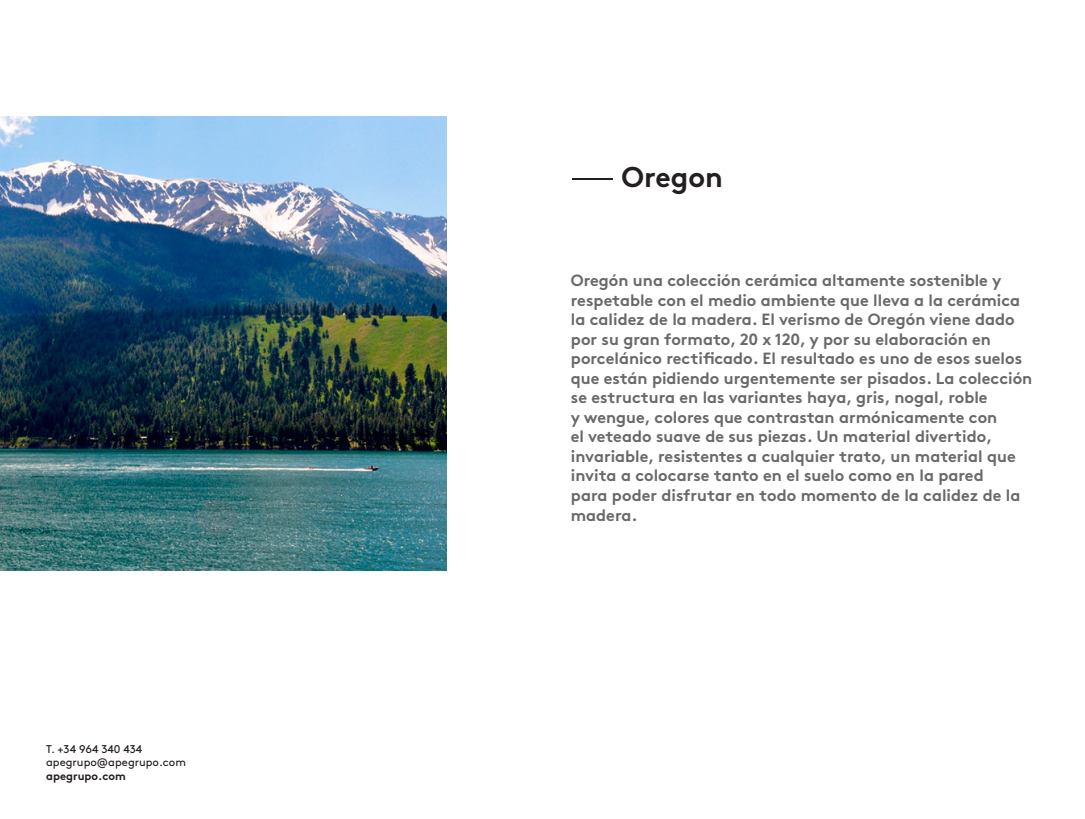
<style>
.page{position:relative;width:1085px;height:819px;background:#fff}
.page>*{position:absolute;margin:0;border:0;box-sizing:border-box;transform-origin:0 0}
.t1{font:700 28.62px "Brown Std";color:#231f20}
.t2{font:700 16.25px/19.5px "Brown Std";color:#68696a}
.t3{font:11.25px/13.5px "Brown Std";color:#221d1b}
.t4{font:700 11.25px "Brown Std";color:#221d1b}
.s1{font-weight:300}
</style>
<div class="page">
<img style="left:0;top:117px;width:446px;height:453px">
<p class="t3" style="left:46px;top:742px;width:141px">T. +34 964 340 434 apegrupo@apegrupo.com</p>
<p class="t4" style="left:46px;top:769px;width:81px">apegrupo.com</p>
<h1 class="t1" style="left:570px;top:159px;width:154px"><span class="s1">—</span> Oregon</h1>
<p class="t2" style="left:570px;top:271px;width:463px">Oregón una colección cerámica altamente sostenible y respetable con el medio ambiente que lleva a la cerámica la calidez de la madera. El verismo de Oregón viene dado por su gran formato, 20 x 120, y por su elaboración en porcelánico rectificado. El resultado es uno de esos suelos que están pidiendo urgentemente ser pisados. La colección se estructura en las variantes haya, gris, nogal, roble<br>y wengue, colores que contrastan armónicamente con<br>el veteado suave de sus piezas. Un material divertido, invariable, resistentes a cualquier trato, un material que invita a colocarse tanto en el suelo como en la pared<br>para poder disfrutar en todo momento de la calidez de la madera.</p>
</div>
